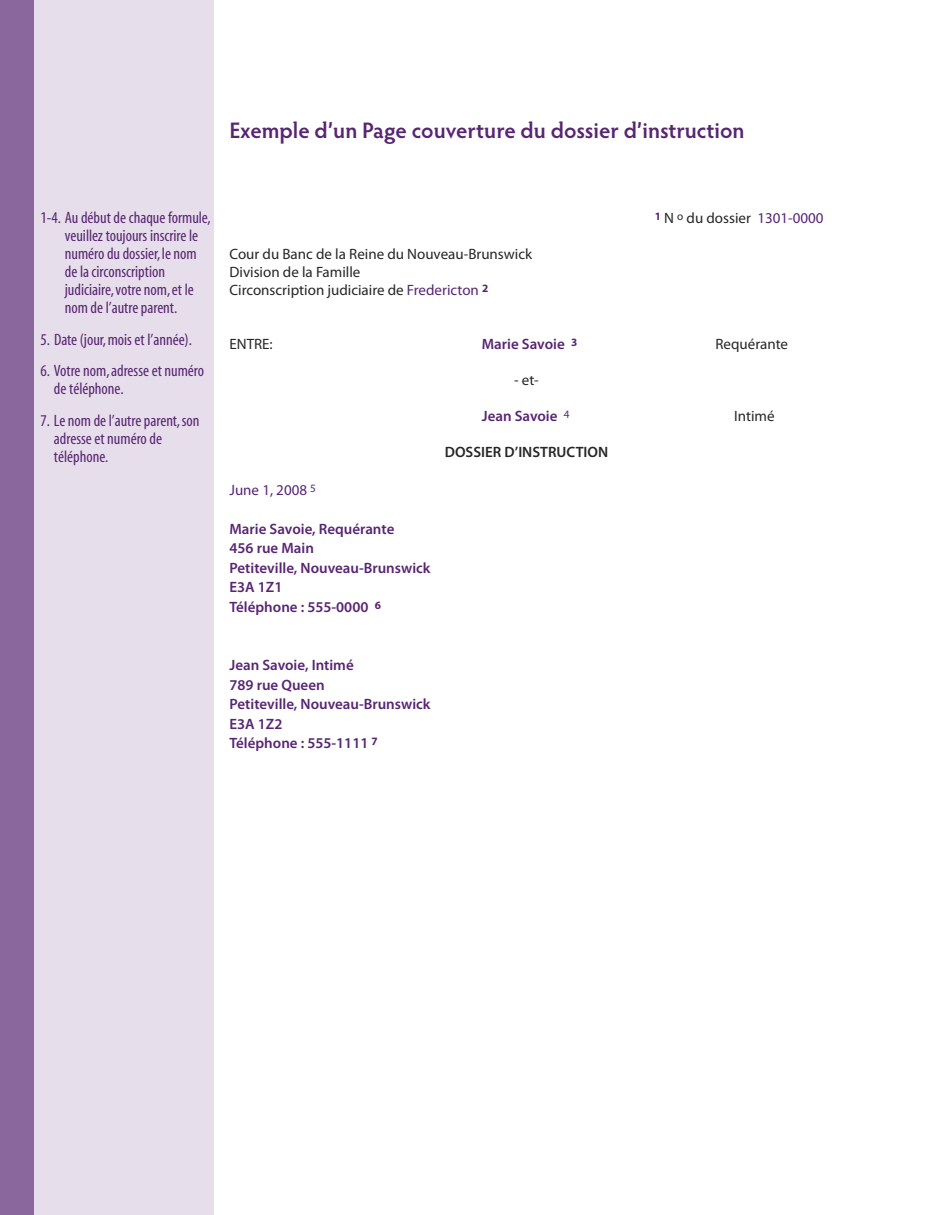
<style>
.page{position:relative;width:945px;height:1215px;background:#fff}
.page>*{position:absolute;margin:0;border:0;box-sizing:border-box;transform-origin:0 0}
.t1{font:600 22.5px "Hypatia Sans Pro";color:#582573}
.t2{font:condensed 16.5px/18px "Myriad";color:#582573}
.t3{font:600 15px/19.5px "Myriad Pro";color:#582573}
.t4{font:15px/18px "Myriad Pro";color:#272627}
.t5{font:600 15px "Myriad Pro";color:#272627}
.t6{font:15px "Myriad Pro";color:#582573}
.s1{color:#582573}
</style>
<div class="page">
<div style="left:14px;top:0;width:200px;height:1215px;background:#e6deea"></div>
<div style="left:0;top:0;width:34px;height:1215px;background:#8a679d"></div>
<h1 class="t1" style="left:230px;top:122px;width:517px">Exemple d’un Page couverture du dossier d’instruction</h1>
<p class="t2" style="left:65px;top:210px;width:147px;text-indent:-24px">1-4. Au début de chaque formule, veuillez toujours inscrire le numéro du dossier,le nom de lacirconscription judiciaire,votre nom,et le nom de l’autre parent.</p>
<p class="t2" style="left:41px;top:332px;width:153px">5. Date (jour,mois et l’année).</p>
<p class="t2" style="left:54px;top:363px;width:152px;text-indent:-13px">6. Votre nom,adresse et numéro de téléphone.</p>
<p class="t2" style="left:54px;top:413px;width:147px;text-indent:-13px">7. Le nom de l’autre parent,son adresse et numéro de téléphone.</p>
<p class="t4" style="left:230px;top:246px;width:304px">Cour du Banc de la Reine du Nouveau-Brunswick<br>Division de la Famille<br>Circonscription judiciaire de <span class="s1">Fredericton</span> <sup>2</sup></p>
<p class="t4" style="left:655px;top:210px;width:170px"><sup>1</sup> N <sup>o</sup> du dossier <span class="s1">1301-0000</span></p>
<p class="t4" style="left:230px;top:336px;width:45px">ENTRE:</p>
<p class="t3" style="left:482px;top:335px;width:97px">Marie Savoie <sup>3</sup></p>
<p class="t4" style="left:716px;top:336px;width:74px">Requérante</p>
<p class="t4" style="left:514px;top:372px;width:26px">- et-</p>
<p class="t3" style="left:482px;top:407px;width:89px">Jean Savoie <sup>4</sup></p>
<p class="t4" style="left:734px;top:408px;width:42px">Intimé</p>
<p class="t5" style="left:445px;top:446px;width:165px">DOSSIER D’INSTRUCTION</p>
<p class="t6" style="left:229px;top:484px;width:88px">June 1, 2008 <sup>5</sup></p>
<p class="t3" style="left:230px;top:520px;width:203px">Marie Savoie, Requérante<br>456 rue Main<br>Petiteville, Nouveau-Brunswick<br>E3A 1Z1<br>Téléphone : 555-0000 <sup>6</sup></p>
<p class="t3" style="left:230px;top:656px;width:203px">Jean Savoie, Intimé<br>789 rue Queen<br>Petiteville, Nouveau-Brunswick<br>E3A 1Z2<br>Téléphone : 555-1111 <sup>7</sup></p>
</div>
